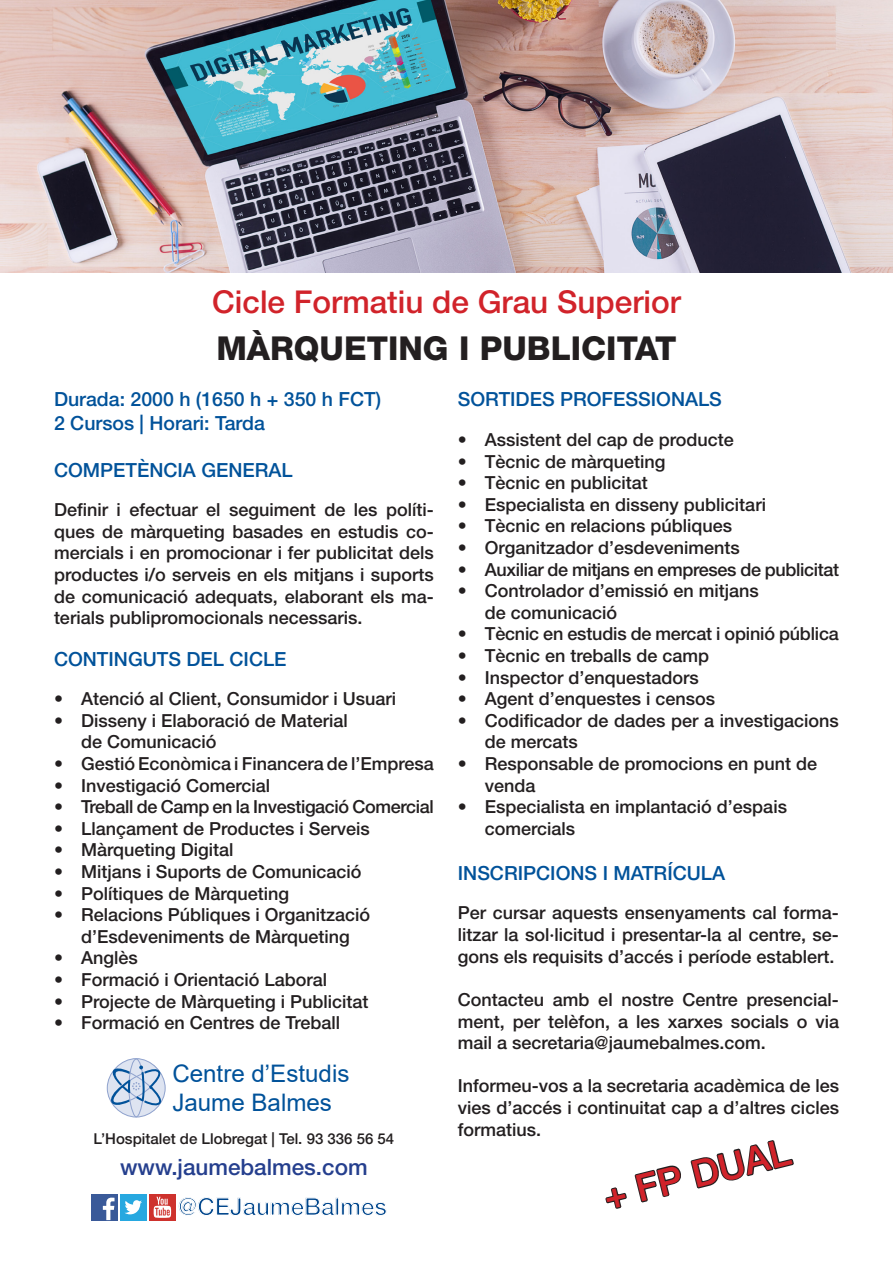
<style>
.page{position:relative;width:893px;height:1263px;background:#fff}
.page>*{position:absolute;margin:0;border:0;box-sizing:border-box;transform-origin:0 0}
.t1{font:500 37.5px "Helvetica Neue";color:#d1232a}
.t2{font:800 33px "Helvetica Neue";color:#231f20}
.t3{font:500 31.5px "Helvetica Neue";color:#d1232a}
.t4{font:24.15px "Arial";color:#01529a}
.t5{font:500 24px "Helvetica Neue";color:#01468c}
.t6{font:500 22.5px "Helvetica Neue";color:#253f8e}
.t7{font:500 19.5px "Helvetica Neue";color:#01529a}
.t8{font:500 18px/21.6px "Helvetica Neue";color:#231f20}
.t9{font:500 18px "Helvetica Neue";letter-spacing:-.02em;color:#231f20}
.t10{font:500 15px "Helvetica Neue";color:#231f20}
</style>
<div class="page">
<img style="left:0;top:0;width:893px;height:272px">
<svg style="left:106px;top:1058px;width:57px;height:60px"></svg>
<div style="left:91px;top:1194px;width:26px;height:26px;background:#3a5a99"></div>
<svg style="left:103px;top:1197px;width:12px;height:23px"></svg>
<div style="left:120px;top:1194px;width:26px;height:26px;background:#27a8e0"></div>
<svg style="left:125px;top:1200px;width:17px;height:14px"></svg>
<div style="left:149px;top:1194px;width:26px;height:26px;background:#ce322d"></div>
<svg style="left:154px;top:1197px;width:17px;height:21px"></svg>
<svg style="left:605px;top:1165px;width:76px;height:44px"></svg>
<svg style="left:690px;top:1140px;width:104px;height:49px"></svg>
<p class="t3" style="left:212px;top:283px;width:470px">Cicle Formatiu de Grau Superior</p>
<p class="t2" style="left:216px;top:329px;width:462px">MÀRQUETING I PUBLICITAT</p>
<p class="t7" style="left:54px;top:388px;width:329px">Durada: 2000 h (1650 h + 350 h FCT)</p>
<p class="t7" style="left:54px;top:411px;width:212px">2 Cursos | Horari: Tarda</p>
<p class="t7" style="left:54px;top:458px;width:240px">COMPETÈNCIA GENERAL</p>
<p class="t8" style="left:54px;top:499px;width:381px;text-align:justify">Definir i efectuar el seguiment de les políti&shy;ques de màrqueting basades en estudis co&shy;mercials i en promocionar i fer publicitat dels productes i/o serveis en els mitjans i suports de comunicació adequats, elaborant els ma&shy;terials publipromocionals necessaris.</p>
<p class="t7" style="left:54px;top:647px;width:234px">CONTINGUTS DEL CICLE</p>
<p class="t8" style="left:54px;top:688px;width:344px">• Atenció al Client, Consumidor i Usuari</p>
<p class="t8" style="left:81px;top:709px;width:268px;text-indent:-27px">• Disseny i Elaboració de Material de Comunicació</p>
<p class="t8" style="left:54px;top:753px;width:381px">• Gestió Econòmica i Financera de l’Empresa</p>
<p class="t8" style="left:54px;top:774px;width:218px">• Investigació Comercial</p>
<p class="t9" style="left:54px;top:796px;width:381px">• Treball de Camp en la Investigació Comercial</p>
<p class="t8" style="left:54px;top:817px;width:317px">• Llançament de Productes i Serveis</p>
<p class="t8" style="left:54px;top:839px;width:181px">• Màrqueting Digital</p>
<p class="t8" style="left:54px;top:861px;width:309px">• Mitjans i Suports de Comunicació</p>
<p class="t8" style="left:54px;top:882px;width:237px">• Polítiques de Màrqueting</p>
<p class="t8" style="left:54px;top:904px;width:318px;text-align:center">• Relacions Públiques i Organització d’Esdeveniments de Màrqueting</p>
<p class="t8" style="left:54px;top:947px;width:85px">• Anglès</p>
<p class="t8" style="left:54px;top:969px;width:275px">• Formació i Orientació Laboral</p>
<p class="t8" style="left:54px;top:990px;width:316px">• Projecte de Màrqueting i Publicitat</p>
<p class="t8" style="left:54px;top:1012px;width:288px">• Formació en Centres de Treball</p>
<p class="t7" style="left:458px;top:388px;width:266px">SORTIDES PROFESSIONALS</p>
<p class="t8" style="left:458px;top:429px;width:278px">• Assistent del cap de producte</p>
<p class="t8" style="left:458px;top:450px;width:209px">• Tècnic de màrqueting</p>
<p class="t8" style="left:458px;top:472px;width:192px">• Tècnic en publicitat</p>
<p class="t8" style="left:458px;top:493px;width:310px">• Especialista en disseny publicitari</p>
<p class="t8" style="left:458px;top:515px;width:276px">• Tècnic en relacions públiques</p>
<p class="t8" style="left:458px;top:537px;width:284px">• Organitzador d’esdeveniments</p>
<p class="t9" style="left:458px;top:558px;width:383px">• Auxiliar de mitjans en empreses de publicitat</p>
<p class="t8" style="left:485px;top:580px;width:276px;text-indent:-27px">• Controlador d’emissió en mitjans de comunicació</p>
<p class="t8" style="left:458px;top:623px;width:383px">• Tècnic en estudis de mercat i opinió pública</p>
<p class="t8" style="left:458px;top:645px;width:253px">• Tècnic en treballs de camp</p>
<p class="t8" style="left:458px;top:666px;width:243px">• Inspector d’enquestadors</p>
<p class="t8" style="left:458px;top:688px;width:259px">• Agent d’enquestes i censos</p>
<p class="t8" style="left:485px;top:709px;width:356px;text-indent:-27px">• Codificador de dades per a investigacions de mercats</p>
<p class="t8" style="left:485px;top:753px;width:334px;text-indent:-27px">• Responsable de promocions en punt de venda</p>
<p class="t8" style="left:485px;top:796px;width:304px;text-indent:-27px">• Especialista en implantació d’espais comercials</p>
<p class="t7" style="left:458px;top:861px;width:269px">INSCRIPCIONS I MATRÍCULA</p>
<p class="t8" style="left:458px;top:902px;width:383px;text-align:justify">Per cursar aquests ensenyaments cal forma&shy;litzar la sol·licitud i presentar-la al centre, se&shy;gons els requisits d’accés i període establert.</p>
<p class="t8" style="left:458px;top:988px;width:383px;text-align:justify">Contacteu amb el nostre Centre presencial&shy;ment, per telèfon, a les xarxes socials o via mail a secretaria@jaumebalmes.com.</p>
<p class="t8" style="left:458px;top:1075px;width:383px;text-align:justify">Informeu-vos a la secretaria acadèmica de les vies d’accés i continuitat cap a d’altres cicles formatius.</p>
<p class="t4" style="left:172px;top:1057px;width:179px">Centre d’Estudis</p>
<p class="t4" style="left:172px;top:1086px;width:161px">Jaume Balmes</p>
<p class="t10" style="left:93px;top:1130px;width:302px">L’Hospitalet de Llobregat | Tel. 93 336 56 54</p>
<p class="t6" style="left:120px;top:1153px;width:249px">www.jaumebalmes.com</p>
<p class="t1" style="left:599px;top:1175px;width:193px;rotate:-14deg">+ FP DUAL</p>
<p class="t5" style="left:178px;top:1192px;width:210px">@CEJaumeBalmes</p>
</div>
